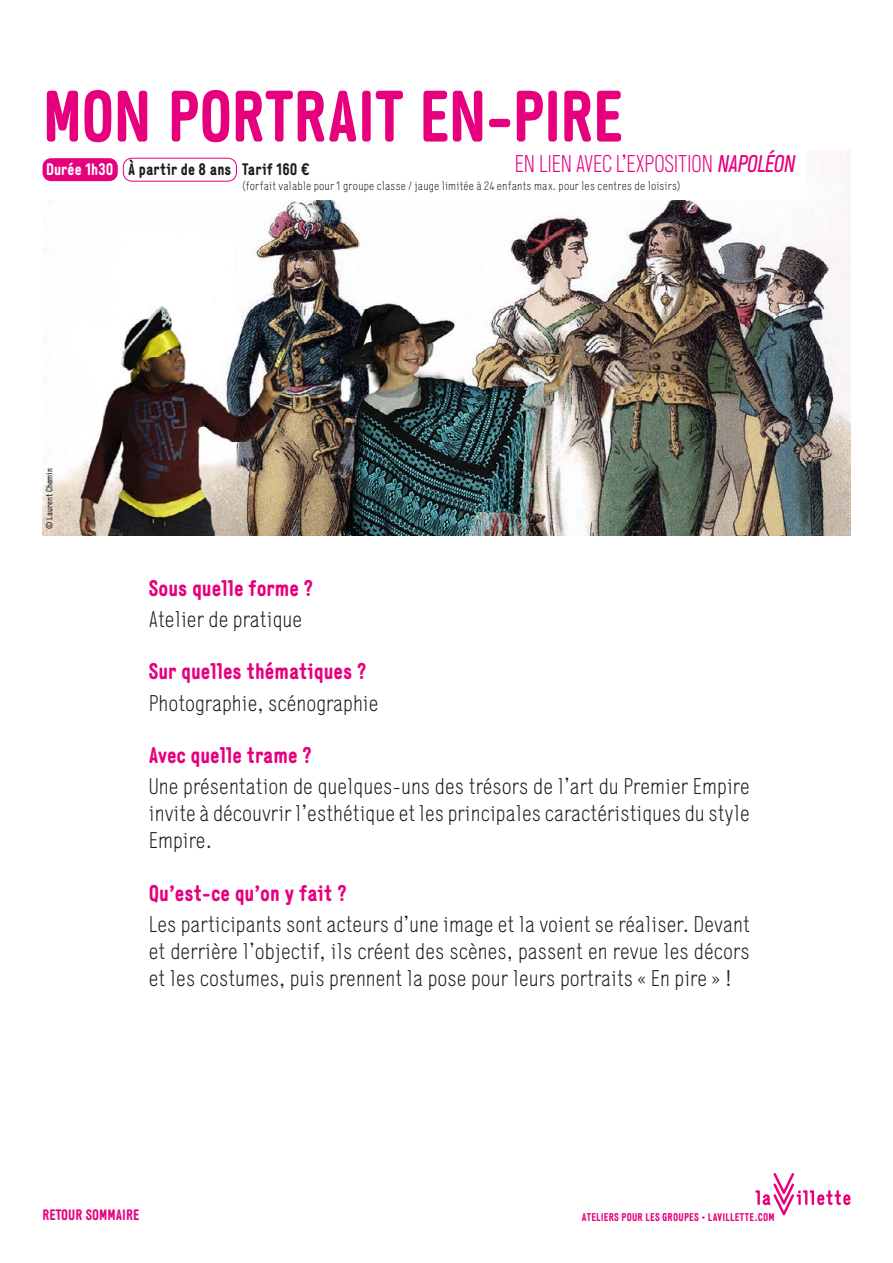
<style>
.page{position:relative;width:893px;height:1263px;background:#fff}
.page>*{position:absolute;margin:0;border:0;box-sizing:border-box;transform-origin:0 0}
.t1{font:700 72px "Generika";letter-spacing:-.01em;color:#e6007d}
.t2{font:300 24px "Generika";letter-spacing:-.035em;color:#e6007d}
.t3{font:300 22.5px/27px "Generika";color:#1d1d1b;text-align:justify}
.t4{font:700 22.5px "Generika";color:#e6007d}
.t5{font:700 16.5px "Generika";color:#1d1d1b}
.t6{font:700 16.5px "Generika";color:#fff}
.t7{font:700 15px "Generika";color:#e6007d}
.t8{font:300 12px "Generika";letter-spacing:.015em;color:#1d1d1b}
.t9{font:700 11.25px "Generika";letter-spacing:.025em;color:#e6007d}
.t10{font:9px "Generika";color:#1d1d1b}
.s1{font-weight:400;font-style:italic}
</style>
<div class="page">
<svg style="left:755px;top:1173px;width:95px;height:42px"></svg>
<img style="left:43px;top:200px;width:807px;height:336px">
<div style="left:123px;top:158px;width:114px;height:24px;border:1px solid #e6007d;border-radius:9px"></div>
<div style="left:43px;top:158px;width:75px;height:23px;background:#e6007d;border-radius:9px"></div>
<h1 class="t1" style="left:43px;top:74px;width:581px">MON PORTRAIT EN-PIRE</h1>
<p class="t5" style="left:128px;top:160px;width:183px">À partir de 8 ans Tarif 160 €</p>
<p class="t8" style="left:242px;top:179px;width:440px">(forfait valable pour 1 groupe classe / jauge limitée à 24 enfants max. pour les centres de loisirs)</p>
<p class="t2" style="left:514px;top:150px;width:282px">EN LIEN AVEC L’EXPOSITION <span class="s1">NAPOLÉON</span></p>
<p class="t6" style="left:46px;top:160px;width:69px">Durée 1h30</p>
<p class="t10" style="left:44px;top:529px;width:63px;rotate:-90deg">© Laurent Chemin</p>
<p class="t4" style="left:149px;top:574px;width:166px">Sous quelle forme ?</p>
<p class="t3" style="left:149px;top:605px;width:155px">Atelier de pratique</p>
<p class="t4" style="left:149px;top:658px;width:219px">Sur quelles thématiques ?</p>
<p class="t3" style="left:149px;top:689px;width:231px">Photographie, scénographie</p>
<p class="t4" style="left:149px;top:742px;width:164px">Avec quelle trame ?</p>
<p class="t3" style="left:149px;top:773px;width:602px">Une présentation de quelques-uns des trésors de l’art du Premier Empire invite à découvrir l’esthétique et les principales caractéristiques du style Empire.</p>
<p class="t4" style="left:149px;top:880px;width:199px">Qu’est-ce qu’on y fait ?</p>
<p class="t3" style="left:149px;top:911px;width:602px">Les participants sont acteurs d’une image et la voient se réaliser. Devant et derrière l’objectif, ils créent des scènes, passent en revue les décors et les costumes, puis prennent la pose pour leurs portraits « En pire » !</p>
<p class="t7" style="left:43px;top:1206px;width:98px">RETOUR SOMMAIRE</p>
<p class="t9" style="left:582px;top:1210px;width:194px">ATELIERS POUR LES GROUPES • LAVILLETTE.COM</p>
</div>
